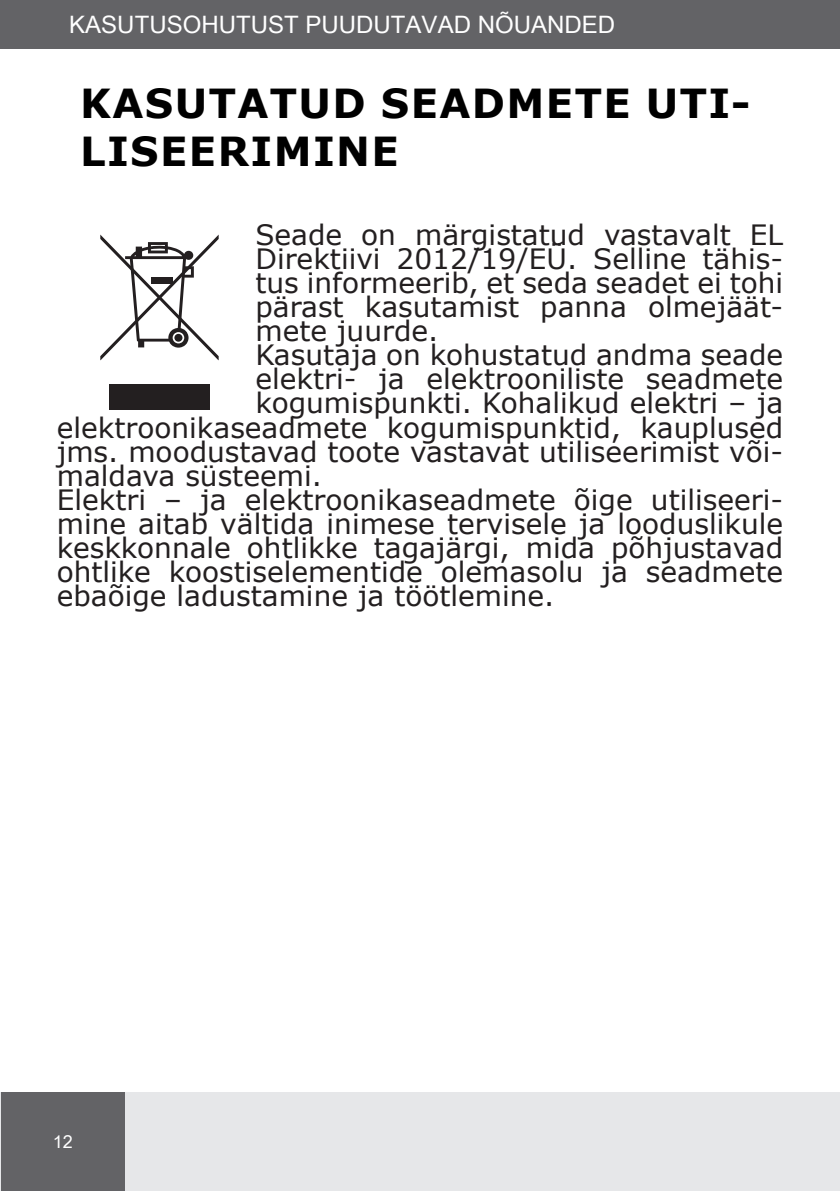
<style>
.page{position:relative;width:840px;height:1191px;background:#fff}
.page>*{position:absolute;margin:0;border:0;box-sizing:border-box;transform-origin:0 0}
.StylSpisutresci{font:700 40px/48px "Verdana";letter-spacing:.035em;color:#000}
.t1{font:28px "Verdana";color:#231f20}
.rozdzial{font:24px "Arial Unicode MS";color:#fff}
.t2{font:18px "Arial Unicode MS";color:#fff}
</style>
<div class="page">
<div style="left:0;top:1092px;width:839px;height:99px;background:#e6e7e9"></div>
<div style="left:0;top:0;width:839px;height:49px;background:#636366"></div>
<div style="left:1px;top:1092px;width:124px;height:99px;background:#636366"></div>
<hr style="left:839px;top:1092px;width:1px;height:99px;background:#e6e7e9">
<div style="left:109px;top:384px;width:101px;height:25px;background:#231f20"></div>
<svg style="left:100px;top:235px;width:118px;height:125px"></svg>
<p class="rozdzial" style="left:69px;top:7px;width:547px">KASUTUSOHUTUST PUUDUTAVAD NÕUANDED</p>
<p class="StylSpisutresci" style="left:80px;top:78px;width:671px">KASUTATUD SEADMETE UTI-<br>LISEERIMINE</p>
<p class="t1" style="left:255px;top:216px;width:529px">Seade on märgistatud vastavalt EL</p>
<p class="t1" style="left:255px;top:240px;width:529px">Direktiivi 2012/19/EÜ. Selline tähis-</p>
<p class="t1" style="left:255px;top:264px;width:529px">tus informeerib, et seda seadet ei tohi</p>
<p class="t1" style="left:255px;top:288px;width:529px">pärast kasutamist panna olmejäät-</p>
<p class="t1" style="left:255px;top:312px;width:184px">mete juurde.</p>
<p class="t1" style="left:255px;top:336px;width:529px">Kasutaja on kohustatud andma seade</p>
<p class="t1" style="left:255px;top:360px;width:529px">elektri- ja elektrooniliste seadmete</p>
<p class="t1" style="left:255px;top:384px;width:529px">kogumispunkti. Kohalikud elektri – ja</p>
<p class="t1" style="left:57px;top:409px;width:727px">elektroonikaseadmete kogumispunktid, kauplused</p>
<p class="t1" style="left:57px;top:433px;width:727px">jms. moodustavad toote vastavat utiliseerimist või-</p>
<p class="t1" style="left:57px;top:457px;width:266px">maldava süsteemi.</p>
<p class="t1" style="left:57px;top:481px;width:727px">Elektri – ja elektroonikaseadmete õige utiliseeri-</p>
<p class="t1" style="left:57px;top:505px;width:727px">mine aitab vältida inimese tervisele ja looduslikule</p>
<p class="t1" style="left:57px;top:529px;width:727px">keskkonnale ohtlikke tagajärgi, mida põhjustavad</p>
<p class="t1" style="left:57px;top:553px;width:727px">ohtlike koostiselementide olemasolu ja seadmete</p>
<p class="t1" style="left:57px;top:577px;width:499px">ebaõige ladustamine ja töötlemine.</p>
<p class="t2" style="left:53px;top:1128px;width:22px">12</p>
</div>
